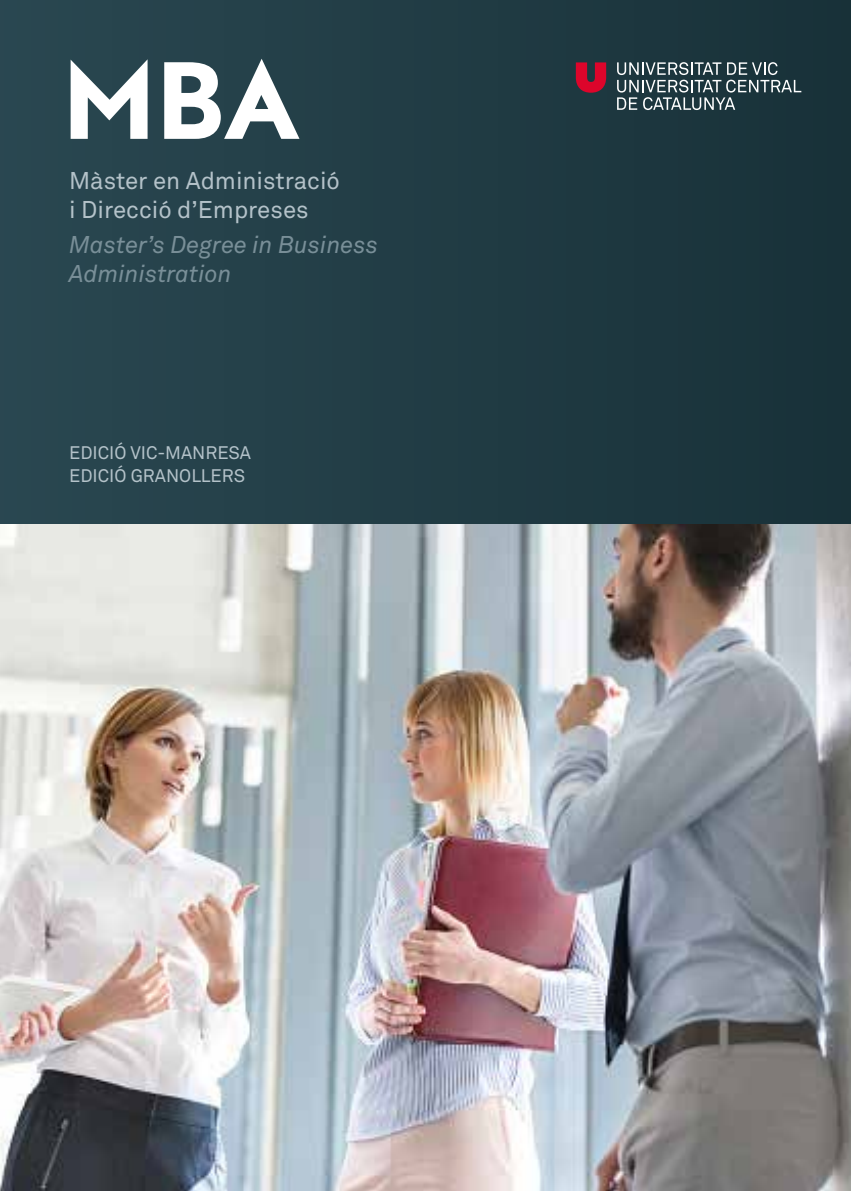
<style>
.page{position:relative;width:851px;height:1191px;background:#fff}
.page>*{position:absolute;margin:0;border:0;box-sizing:border-box;transform-origin:0 0}
.t1{font:24px/28.8px "Akkurat";color:#b4c2c9}
.t2{font:italic 24px/28.8px "Akkurat";color:#798f98}
.t3{font:18px/22.5px "Akkurat";color:#b4c2c9}
</style>
<div class="page">
<img style="left:0;top:523px;width:850px;height:668px">
<div style="left:0;top:0;width:850px;height:523px;background:#213c44"></div>
<svg style="left:575px;top:62px;width:31px;height:31px"></svg>
<svg style="left:617px;top:62px;width:184px;height:48px"></svg>
<svg style="left:71px;top:59px;width:228px;height:80px"></svg>
<p class="t1" style="left:69px;top:167px;width:272px">Màster en Administració i Direcció d’Empreses</p>
<p class="t2" style="left:69px;top:231px;width:310px">Master’s Degree in Business<br>Administration</p>
<p class="t3" style="left:69px;top:442px;width:183px">EDICIÓ VIC-MANRESA<br>EDICIÓ GRANOLLERS</p>
</div>
